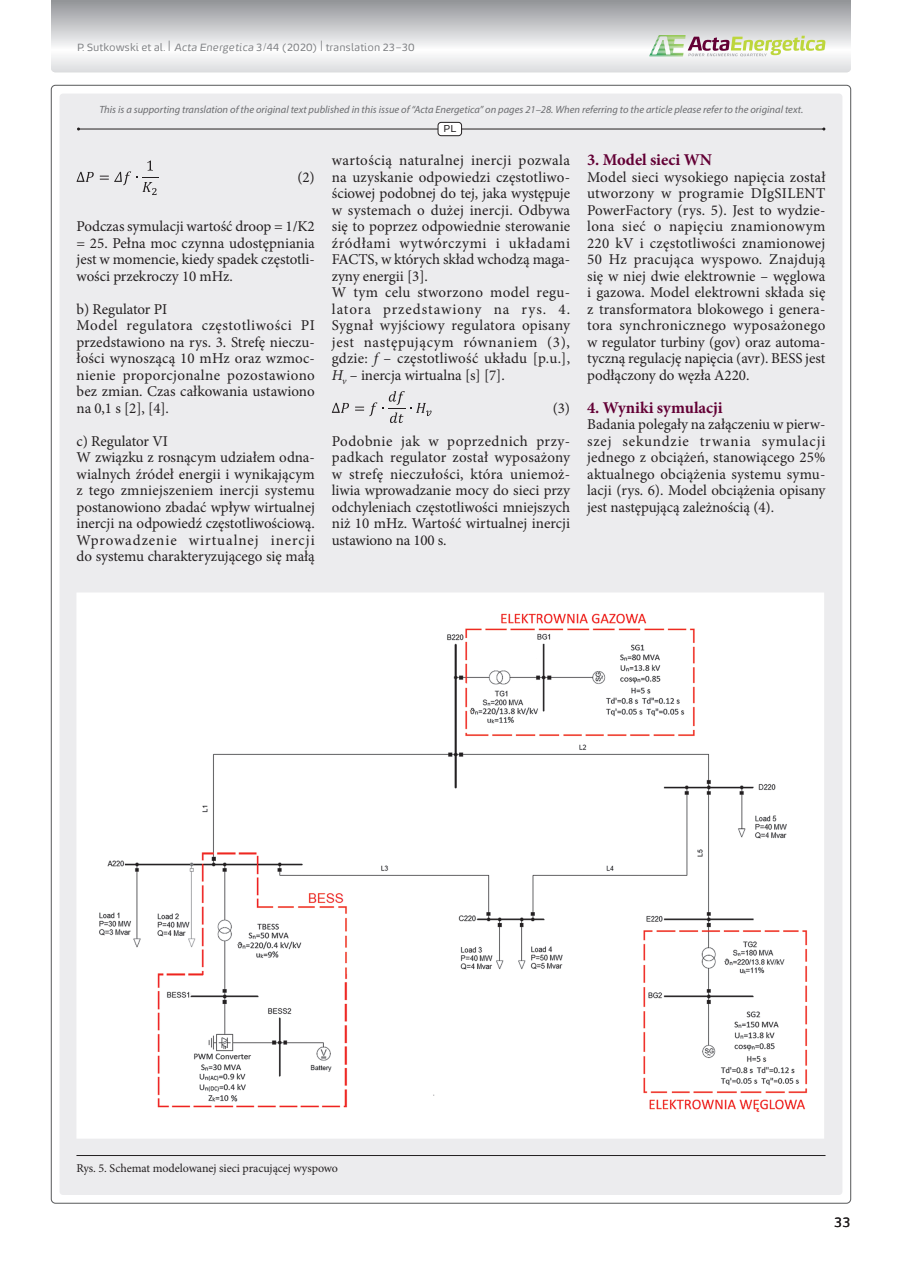
<style>
.page{position:relative;width:902px;height:1263px;background:#fff}
.page>*{position:absolute;margin:0;border:0;box-sizing:border-box;transform-origin:0 0}
.polski_śródtytuł{font:700 16.5px "Minion Pro";color:#630035}
.polski_body{font:15px/16.5px "Minion Pro";letter-spacing:-.005em;color:#231f20;text-align:justify}
.t1{font:13.5px "Energa";color:#231f20}
.polski_podpis_rysunk{font:12px "Minion Pro";letter-spacing:-.005em;color:#231f20}
.dopisek1{font:italic 10.5px "Myriad Pro";color:#6c6d70}
.polski_body-2{font:10.5px "Energa";letter-spacing:-.005em;color:#808285}
.t2{font:10.05px "Energa";color:#231f20}
.s1{font-size:15px}
.s2{font-style:italic}
</style>
<div class="page">
<svg style="left:51px;top:0;width:799px;height:72px"></svg>
<div style="left:60px;top:94px;width:782px;height:1101px;background:#ececee;border-radius:3px"></div>
<svg style="left:649px;top:35px;width:176px;height:21px"></svg>
<hr style="left:78px;top:129px;width:745px;height:1px;background:#231f20">
<div style="left:438px;top:122px;width:23px;height:14px;background:#fff;border-radius:3px"></div>
<div style="left:437px;top:122px;width:25px;height:14px;border:1px solid #231f20;border-radius:3px"></div>
<svg style="left:77px;top:172px;width:17px;height:10px"></svg>
<svg style="left:100px;top:160px;width:58px;height:35px"></svg>
<svg style="left:332px;top:403px;width:17px;height:10px"></svg>
<svg style="left:355px;top:391px;width:76px;height:32px"></svg>
<hr style="left:76px;top:1155px;width:749px;height:1px;background:#231f20">
<img style="left:79px;top:603px;width:742px;height:533px">
<p class="polski_body-2" style="left:77px;top:41px;width:339px">P. Sutkowski et al. <span class="s1">|</span> <span class="s2">Acta Energetica</span> 3/44 (2020) <span class="s1">|</span> translation 23–30</p>
<p class="dopisek1" style="left:99px;top:103px;width:705px">This is a supporting translation of the original text published in this issue of “Acta Energetica” on pages 21–28. When referring to the article please refer to the original text.</p>
<p class="polski_body" style="left:297px;top:169px;width:19px">(2)</p>
<p class="polski_body" style="left:77px;top:218px;width:240px">Podczas symulacji wartość droop = 1/K2 = 25. Pełna moc czynna udostępniania jest w momencie, kiedy spadek częstotli&shy;wości przekroczy 10 mHz.</p>
<p class="polski_body" style="left:77px;top:301px;width:92px">b) Regulator PI</p>
<p class="polski_body" style="left:77px;top:317px;width:240px">Model regulatora częstotliwości PI przedstawiono na rys. 3. Strefę nieczu&shy;łości wynoszącą 10 mHz oraz wzmoc&shy;nienie proporcjonalne pozostawiono bez zmian. Czas całkowania ustawiono na 0,1 s [2], [4].</p>
<p class="polski_body" style="left:77px;top:433px;width:93px">c) Regulator VI</p>
<p class="polski_body" style="left:77px;top:449px;width:240px">W związku z rosnącym udziałem odna&shy;wialnych źródeł energii i wynikającym z tego zmniejszeniem inercji systemu postanowiono zbadać wpływ wirtualnej inercji na odpowiedź częstotliwościową.<br>Wprowadzenie wirtualnej inercji do systemu charakteryzującego się małą</p>
<p class="t2" style="left:443px;top:122px;width:14px">PL</p>
<p class="polski_body" style="left:332px;top:152px;width:240px">wartością naturalnej inercji pozwala na uzyskanie odpowiedzi częstotliwo&shy;ściowej podobnej do tej, jaka występuje w systemach o dużej inercji. Odbywa się to poprzez odpowiednie sterowanie źródłami wytwórczymi i układami FACTS, w których skład wchodzą maga&shy;zyny energii [3].</p>
<p class="polski_body" style="left:332px;top:284px;width:240px">W tym celu stworzono model regu&shy;latora przedstawiony na rys. 4.<br>Sygnał wyjściowy regulatora opisany jest następującym równaniem (3), gdzie: <span class="s2">f</span> – częstotliwość układu [p.u.], <span class="s2">H</span><sub>v</sub> – inercja wirtualna [s] [7].</p>
<p class="polski_body" style="left:552px;top:400px;width:19px">(3)</p>
<p class="polski_body" style="left:332px;top:433px;width:240px">Podobnie jak w poprzednich przy&shy;padkach regulator został wyposażony w strefę nieczułości, która uniemoż&shy;liwia wprowadzanie mocy do sieci przy odchyleniach częstotliwości mniejszych niż 10 mHz. Wartość wirtualnej inercji ustawiono na 100 s.</p>
<p class="polski_śródtytuł" style="left:587px;top:148px;width:126px">3. Model sieci WN</p>
<p class="polski_body" style="left:587px;top:169px;width:240px">Model sieci wysokiego napięcia został utworzony w programie DIgSILENT PowerFactory (rys. 5). Jest to wydzie&shy;lona sieć o napięciu znamionowym 220 kV i częstotliwości znamionowej 50 Hz pracująca wyspowo. Znajdują się w niej dwie elektrownie – węglowa i gazowa. Model elektrowni składa się z transformatora blokowego i genera&shy;tora synchronicznego wyposażonego w regulator turbiny (gov) oraz automa&shy;tyczną regulację napięcia (avr). BESS jest podłączony do węzła A220.</p>
<p class="polski_śródtytuł" style="left:587px;top:396px;width:137px">4. Wyniki symulacji</p>
<p class="polski_body" style="left:587px;top:416px;width:240px">Badania polegały na załączeniu w pierw&shy;szej sekundzie trwania symulacji jednego z obciążeń, stanowiącego 25% aktualnego obciążenia systemu symu&shy;lacji (rys. 6). Model obciążenia opisany jest następującą zależnością (4).</p>
<p class="polski_podpis_rysunk" style="left:76px;top:1160px;width:263px">Rys. 5. Schemat modelowanej sieci pracującej wyspowo</p>
<p class="t1" style="left:834px;top:1213px;width:18px">33</p>
</div>
